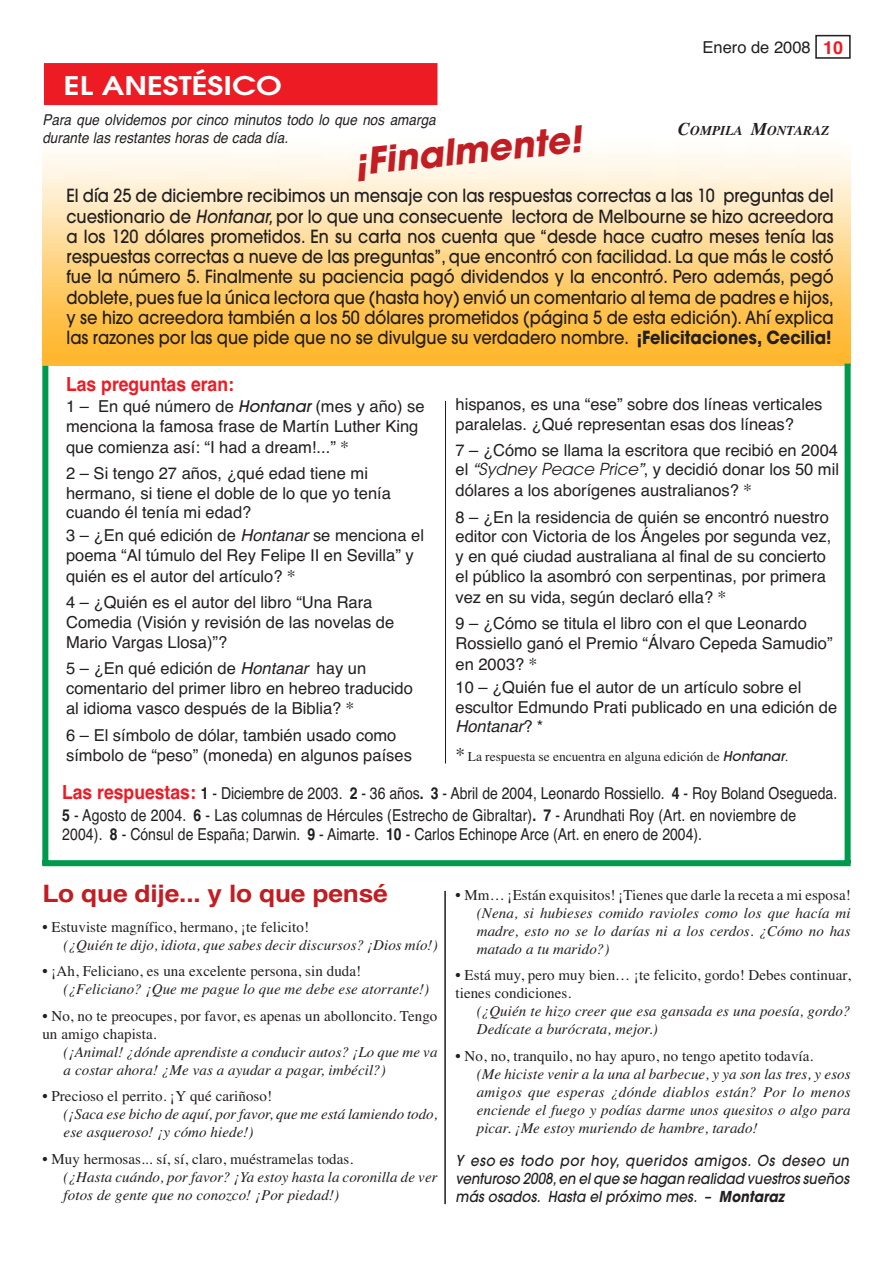
<style>
.page{position:relative;width:893px;height:1263px;background:#fff}
.page>*{position:absolute;margin:0;border:0;box-sizing:border-box;transform-origin:0 0}
.t1{font:italic 700 36px "Avant Garde";color:#c21d23}
.t2{font:600 25.5px "Avant Garde";color:#fff;scale:1.2 1}
.t3{font:700 24px "Helvetica";letter-spacing:-.005em;color:#c21d23;scale:1.1 1}
.t4{font:700 19.5px "Helvetica";color:#ed1c24;scale:.9 1}
.t5{font:500 18px/20.2px "Avant Garde";color:#231f20;text-align:justify;scale:.9 1}
.t6{font:16.5px/20.4px "Helvetica";color:#231f20}
.t7{font:16.5px/20.5px "Helvetica";color:#231f20;scale:.85 1}
.t8{font:italic 15px/18px "Times";letter-spacing:.005em;color:#231f20}
.t9{font:15px/18px "Times";letter-spacing:.005em;color:#231f20}
.t10{font:italic 500 15px/18px "Avant Garde";letter-spacing:.005em;color:#231f20;text-align:justify;scale:.9 1}
.t11{font:italic 15px/18px "Helvetica";color:#231f20;scale:.9 1}
.t12{font:13.5px "Times";color:#231f20}
.t13{font:italic 700 13.5px "Times";color:#231f20}
.s1{font-weight:700;font-size:18px;color:#ed1c24}
.s2{font-size:18px}
.s3{font-style:italic}
.s4{font-weight:700}
.s5{font-family:"Avant Garde";font-weight:500;font-style:italic;font-size:15.9px}
.s6{font-family:"Times";font-size:18px}
.s7{font-family:"Avant Garde";font-style:italic}
.s8{font-size:19.5px}
.s9{font-family:"Avant Garde";font-weight:500;font-style:italic}
.s10{font-weight:700;font-size:19.5px;color:#ed1c24}
</style>
<div class="page">
<div style="left:815px;top:35px;width:35px;height:24px;border:2px solid #231f20"></div>
<img style="left:42px;top:153px;width:808px;height:213px">
<div style="left:44px;top:63px;width:393px;height:42px;background:#ed1c24"></div>
<hr style="left:445px;top:401px;width:1px;height:363px;background:#231f20">
<div style="left:42px;top:860px;width:808px;height:6px;background:#00994e"></div>
<div style="left:42px;top:366px;width:6px;height:499px;background:#00994e"></div>
<div style="left:844px;top:364px;width:6px;height:499px;background:#00994e"></div>
<hr style="left:444px;top:891px;width:2px;height:313px;background:#231f20">
<h2 class="t2" style="left:64px;top:76px;width:183px">EL ANESTÉSICO</h2>
<p class="t11" style="left:42px;top:112px;width:441px">Para que olvidemos por cinco minutos todo lo que nos amarga durante las restantes horas de cada día.</p>
<h1 class="t1" style="left:353px;top:149px;width:229px;rotate:-6deg">¡Finalmente!</h1>
<p class="t6" style="left:702px;top:39px;width:142px">Enero de 2008 <span class="s1">10</span></p>
<p class="t13" style="left:678px;top:126px;width:153px"><span class="s2">C</span>OMPILA <span class="s2">M</span>ONTARAZ</p>
<p class="t5" style="left:66px;top:187px;width:854px">El día 25 de diciembre recibimos un mensaje con las respuestas correctas a las 10 preguntas del cuestionario de <span class="s3">Hontanar,</span>por lo que una consecuente lectora de Melbourne se hizo acreedora a los 120 dólares prometidos. En su carta nos cuenta que “desde hace cuatro meses tenía las respuestas correctas a nueve de las preguntas”, que encontró con facilidad. La que más le costó fue la número 5. Finalmente su paciencia pagó dividendos y la encontró. Pero además, pegó doblete, pues fue la única lectora que (hasta hoy) envió un comentario al tema de padres e hijos, y se hizo acreedora también a los 50 dólares prometidos (página 5 de esta edición). Ahí explica las razones por las que pide que no se divulgue su verdadero nombre. <span class="s4">¡Felicitaciones, Cecilia!</span></p>
<p class="t4" style="left:66px;top:377px;width:188px">Las preguntas eran:</p>
<p class="t6" style="left:66px;top:397px;width:360px">1 – En qué número de <span class="s5">Hontanar</span>(mes y año) se menciona la famosa frase de Martín Luther King que comienza así: “I had a dream!...” <span class="s6">*</span></p>
<p class="t6" style="left:66px;top:465px;width:326px;line-height:19.8px">2 – Si tengo 27 años, ¿qué edad tiene mi hermano, si tiene el doble de lo que yo tenía cuando él tenía mi edad?</p>
<p class="t6" style="left:66px;top:527px;width:359px">3 – ¿En qué edición de <span class="s3">Hontanar</span> se menciona el poema “Al túmulo del Rey Felipe II en Sevilla” y quién es el autor del artículo? <span class="s6">*</span></p>
<p class="t6" style="left:66px;top:594px;width:329px;line-height:19.8px">4 – ¿Quién es el autor del libro “Una Rara<br>Comedia (Visión y revisión de las novelas de<br>Mario Vargas Llosa)”?</p>
<p class="t6" style="left:66px;top:659px;width:348px">5 – ¿En qué edición de <span class="s3">Hontanar</span> hay un comentario del primer libro en hebreo traducido al idioma vasco después de la Biblia? <span class="s6">*</span></p>
<p class="t6" style="left:66px;top:727px;width:347px;line-height:19.8px">6 – El símbolo de dólar, también usado como símbolo de “peso” (moneda) en algunos países</p>
<p class="t6" style="left:455px;top:396px;width:368px;line-height:19.8px">hispanos, es una “ese” sobre dos líneas verticales paralelas. ¿Qué representan esas dos líneas?</p>
<p class="t6" style="left:455px;top:441px;width:385px;text-align:justify">7 – ¿Cómo se llama la escritora que recibió en 2004 el <span class="s3">“</span><span class="s7">Sydney Peace Price</span><span class="s3">”</span>, y decidió donar los 50 mil dólares a los aborígenes australianos? <span class="s6">*</span></p>
<p class="t6" style="left:455px;top:508px;width:377px">8 – ¿En la residencia de quién se encontró nuestro editor con Victoria de los Ángeles por segunda vez, y en qué ciudad australiana al final de su concierto el público la asombró con serpentinas, por primera vez en su vida, según declaró ella? <span class="s6">*</span></p>
<p class="t6" style="left:455px;top:615px;width:378px">9 – ¿Cómo se titula el libro con el que Leonardo<br>Rossiello ganó el Premio “Álvaro Cepeda Samudio” en 2003? <span class="s6">*</span></p>
<p class="t6" style="left:455px;top:679px;width:383px;line-height:19.8px">10 – ¿Quién fue el autor de un artículo sobre el escultor Edmundo Prati publicado en una edición de<br><span class="s3">Hontanar</span>? *</p>
<p class="t12" style="left:455px;top:751px;width:334px"><span class="s8">*</span> La respuesta se encuentra en alguna edición de <span class="s9">Hontanar</span><span class="s3">.</span></p>
<p class="t7" style="left:62px;top:785px;width:913px"><span class="s10">Las respuestas:</span> <span class="s4">1</span> - Diciembre de 2003. <span class="s4">2</span> - 36 años<span class="s4">. 3</span> - Abril de 2004, Leonardo Rossiello. <span class="s4">4</span> - Roy Boland Osegueda.<br><span class="s4">5</span> - Agosto de 2004. <span class="s4">6</span> - Las columnas de Hércules (Estrecho de Gibraltar)<span class="s4">. 7</span> - Arundhati Roy (Art. en noviembre de<br>2004). <span class="s4">8</span> - Cónsul de España; Darwin. <span class="s4">9</span> - Aimarte. <span class="s4">10</span> - Carlos Echinope Arce (Art. en enero de 2004).</p>
<h3 class="t3" style="left:42px;top:884px;width:316px">Lo que dije... y lo que pensé</h3>
<p class="t9" style="left:42px;top:919px;width:268px">• Estuviste magnífico, hermano, ¡te felicito!</p>
<p class="t8" style="left:64px;top:937px;width:375px">(¿Quién te dijo, idiota, que sabes decir discursos? ¡Dios mío!)</p>
<p class="t9" style="left:42px;top:963px;width:320px">• ¡Ah, Feliciano, es una excelente persona, sin duda!</p>
<p class="t8" style="left:64px;top:981px;width:367px">(¿Feliciano? ¡Que me pague lo que me debe ese atorrante!)</p>
<p class="t9" style="left:42px;top:1008px;width:396px">• No, no te preocupes, por favor, es apenas un abolloncito. Tengo un amigo chapista.</p>
<p class="t8" style="left:64px;top:1044px;width:375px">(¡Animal! ¿dónde aprendiste a conducir autos? ¡Lo que me va a costar ahora! ¿Me vas a ayudar a pagar, imbécil?)</p>
<p class="t9" style="left:42px;top:1088px;width:231px">• Precioso el perrito. ¡Y qué cariñoso!</p>
<p class="t8" style="left:64px;top:1106px;width:375px">(¡Saca ese bicho de aquí, por favor, que me está lamiendo todo, ese asqueroso! ¡y cómo hiede!)</p>
<p class="t9" style="left:42px;top:1151px;width:312px">• Muy hermosas... sí, sí, claro, muéstramelas todas.</p>
<p class="t8" style="left:64px;top:1169px;width:375px">(¿Hasta cuándo, por favor? ¡Ya estoy hasta la coronilla de ver fotos de gente que no conozco! ¡Por piedad!)</p>
<p class="t9" style="left:455px;top:887px;width:396px">• Mm… ¡Están exquisitos! ¡Tienes que darle la receta a mi esposa!</p>
<p class="t8" style="left:476px;top:905px;width:375px;text-align:justify">(Nena, si hubieses comido ravioles como los que hacía mi madre, esto no se lo darías ni a los cerdos. ¿Cómo no has matado a tu marido?)</p>
<p class="t9" style="left:455px;top:968px;width:397px">• Está muy, pero muy bien… ¡te felicito, gordo! Debes continuar, tienes condiciones.</p>
<p class="t8" style="left:476px;top:1004px;width:375px">(¿Quién te hizo creer que esa gansada es una poesía, gordo?<br>Dedícate a burócrata, mejor.)</p>
<p class="t9" style="left:455px;top:1048px;width:359px">• No, no, tranquilo, no hay apuro, no tengo apetito todavía.</p>
<p class="t8" style="left:476px;top:1066px;width:375px;text-align:justify">(Me hiciste venir a la una al barbecue, y ya son las tres, y esos amigos que esperas ¿dónde diablos están? Por lo menos enciende el fuego y podías darme unos quesitos o algo para picar. ¡Me estoy muriendo de hambre, tarado!</p>
<p class="t10" style="left:455px;top:1152px;width:441px">Y eso es todo por hoy, queridos amigos. Os deseo un venturoso 2008,en elque se hagan realidad vuestros sueños más osados. Hasta el próximo mes. – <span class="s4">Montaraz</span></p>
</div>
